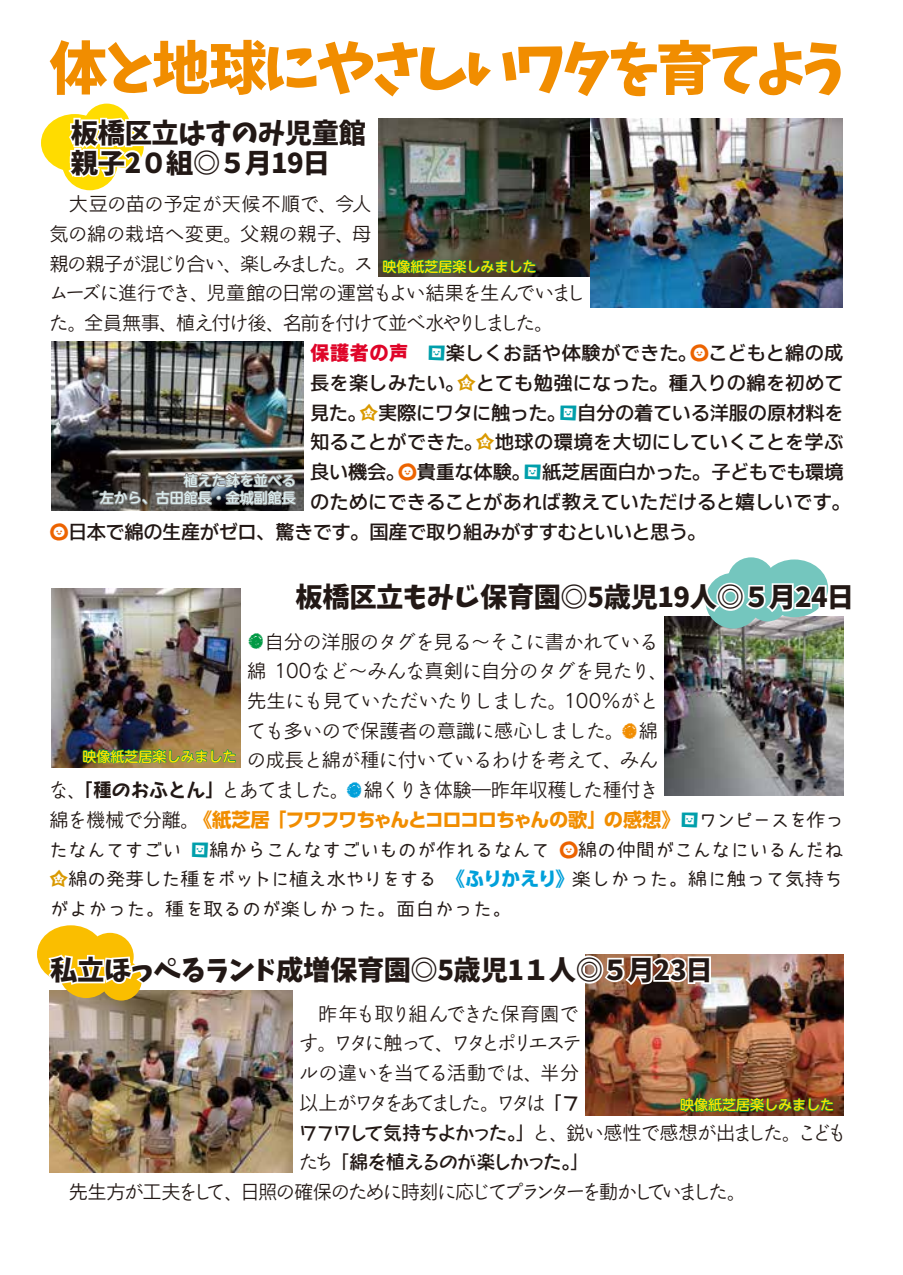
<style>
.page{position:relative;width:903px;height:1275px;background:#fff}
.page>*{position:absolute;margin:0;border:0;box-sizing:border-box;transform-origin:0 0}
.t1{font:57.93px "Keifont";letter-spacing:-.105em;color:#f18d00}
.t2{font:27.3px/29.8px "Keifont";letter-spacing:-.02em;color:#221815}
.t3{font:19.25px/29.8px "Rodin Bokutoh Pro M";letter-spacing:-.04em;color:#221815}
.t4{font:19.25px "Gen Ei M Gothic v 2 Medium";letter-spacing:-.005em;color:#221815}
.t5{font:19.25px/29.8px "Syuntaro PLUS";color:#221815;text-align:justify}
.t6{font:19.25px/29.8px "Rodin Bokutoh Pro M";letter-spacing:-.085em;color:#221815}
.t7{font:19.25px "Rodin Bokutoh Pro M";letter-spacing:-.02em;color:#221815}
.t8{font:700 19.25px "UD Shin Go Pro";letter-spacing:-.085em;color:#f18d00}
.t9{font:19.25px "Rodin Bokutoh Pro M";letter-spacing:-.105em;color:#221815}
.t10{font:19.25px "Gen Ei M Gothic v 2 Medium";letter-spacing:-.025em;color:#221815}
.t11{font:19.25px "Rodin Bokutoh Pro M";letter-spacing:-.015em;color:#221815}
.t12{font:19.25px "Rodin Maria Pro DB";letter-spacing:-.095em;color:#221815}
.t13{font:500 14px "UD Shin M Go Pro";color:#ffe100}
.t14{font:500 14px/17.5px "UD Shin M Go Pro";color:#def0f2;text-align:right}
.s1{font-family:"Gen Ei Nu Gothic EB";color:#df0428}
.s2{font-family:"K Fhimaji ILLUST";color:#009fab}
.s3{font-family:"K Fhimaji ILLUST";color:#ec6300}
.s4{font-family:"K Fhimaji ILLUST";color:#d99900}
.s5{font-family:"Kajuden Font crayon";color:#094}
.s6{font-family:"Kajuden Font crayon";color:#f18d00}
.s7{font-family:"Rodin Maria Pro B"}
.s8{font-family:"Kajuden Font crayon";color:#00a0da}
.s9{font-family:"Rodin Bokutoh Pro M";font-weight:400;color:#221815}
.s10{font-family:"K Fhimaji ILLUST";font-weight:400;color:#009fab}
.s11{font-family:"Syuntaro PLUS";font-weight:400;color:#221815}
.s12{font-family:"UD Shin Go Pro";font-weight:700;color:#00a0da}
.s13{font-family:"Rodin Maria Pro DB"}
.s14{font-family:"Rodin Bokutoh Pro M"}
</style>
<div class="page">
<div style="left:41px;top:114px;width:68px;height:58px;background:#ffdc00;border-radius:50%"></div>
<div style="left:62px;top:135px;width:56px;height:55px;background:#ffdc00;border-radius:50%"></div>
<img style="left:378px;top:118px;width:212px;height:159px">
<img style="left:590px;top:118px;width:253px;height:190px">
<img style="left:52px;top:341px;width:251px;height:169px">
<img style="left:52px;top:588px;width:188px;height:179px">
<img style="left:665px;top:677px;width:178px;height:118px">
<img style="left:50px;top:997px;width:242px;height:176px">
<img style="left:585px;top:954px;width:258px;height:162px">
<svg style="left:46px;top:103px;width:98px;height:77px"></svg>
<div style="left:760px;top:559px;width:68px;height:58px;background:#74c6be;border-radius:50%"></div>
<div style="left:727px;top:557px;width:48px;height:48px;background:#74c6be;border-radius:50%"></div>
<div style="left:705px;top:573px;width:56px;height:56px;background:#74c6be;border-radius:50%"></div>
<img style="left:664px;top:579px;width:180px;height:98px">
<div style="left:37px;top:925px;width:68px;height:58px;background:#fabe00;border-radius:50%"></div>
<div style="left:86px;top:933px;width:48px;height:47px;background:#fabe00;border-radius:50%"></div>
<div style="left:58px;top:942px;width:56px;height:56px;background:#fabe00;border-radius:50%"></div>
<div style="left:101px;top:959px;width:41px;height:41px;background:#fabe00;border-radius:50%"></div>
<svg style="left:46px;top:952px;width:667px;height:45px"></svg>
<svg style="left:382px;top:255px;width:154px;height:19px;background:#336538"></svg>
<img style="left:82px;top:745px;width:154px;height:19px">
<img style="left:680px;top:1094px;width:154px;height:18px">
<svg style="left:98px;top:453px;width:199px;height:58px;background:#555352"></svg>
<h1 class="t1" style="left:49px;top:22px;width:800px">体と地球にやさしいワタを育てよう</h1>
<h2 class="t2" style="left:71px;top:117px;width:297px">板橋区立はすのみ児童館親子2０組◎５月19日</h2>
<p class="t3" style="left:49px;top:188px;width:538px;text-indent:20px">大豆の苗の予定が天候不順で、今人<br>気の綿の栽培へ変更。父親の親子、母<br>親の親子が混じり合い、楽しみました。ス<br>ムーズに進行でき、児童館の日常の運営もよい結果を生んでいました。全員無事、植え付け後、名前を付けて並べ水やりしました。</p>
<p class="t4" style="left:310px;top:337px;width:535px"><span class="s1">保護者の声　</span><span class="s2">□</span>楽しくお話や体験ができた。<span class="s3">◯</span>こどもと綿の成</p>
<p class="t4" style="left:310px;top:366px;width:535px">長を楽しみたい。<span class="s4">☆</span>とても勉強になった。種入りの綿を初めて</p>
<p class="t4" style="left:310px;top:396px;width:535px">見た。<span class="s4">☆</span>実際にワタに触った。<span class="s2">□</span>自分の着ている洋服の原材料を</p>
<p class="t4" style="left:310px;top:426px;width:535px">知ることができた。<span class="s4">☆</span>地球の環境を大切にしていくことを学ぶ</p>
<p class="t4" style="left:310px;top:456px;width:535px">良い機会。<span class="s3">◯</span>貴重な体験。<span class="s2">□</span>紙芝居面白かった。子どもでも環境</p>
<p class="t4" style="left:310px;top:485px;width:536px">のためにできることがあれば教えていただけると嬉しいです。</p>
<p class="t10" style="left:49px;top:515px;width:652px"><span class="s3">◯</span>日本で綿の生産がゼロ、驚きです。国産で取り組みがすすむといいと思う。</p>
<p class="t13" style="left:382px;top:255px;width:155px">映像紙芝居楽しみました</p>
<p class="t14" style="left:100px;top:471px;width:197px">植えた鉢を並べる<br>左から、古田館長・金城副館長</p>
<h2 class="t2" style="left:295px;top:581px;width:560px">板橋区立もみじ保育園◎5歳児19人◎５月24日</h2>
<p class="t3" style="left:247px;top:626px;width:413px"><span class="s5">●</span>自分の洋服のタグを見る～そこに書かれている</p>
<p class="t7" style="left:247px;top:658px;width:423px">綿 100など～みんな真剣に自分のタグを見たり、</p>
<p class="t3" style="left:247px;top:685px;width:413px">先生にも見ていただいたりしました。100％がと</p>
<p class="t11" style="left:247px;top:718px;width:413px">ても多いので保護者の意識に感心しました。<span class="s6">●</span>綿</p>
<p class="t7" style="left:247px;top:748px;width:413px">の成長と綿が種に付いているわけを考えて、みん</p>
<p class="t3" style="left:49px;top:774px;width:611px">な、<span class="s7">「種のおふとん」</span>とあてました。<span class="s8">●</span>綿くりき体験―昨年収穫した種付き</p>
<p class="t8" style="left:49px;top:804px;width:796px"><span class="s9">綿を機械で分離。</span>《紙芝居「フワフワちゃんとコロコロちゃんの歌」の感想》<span class="s10">□</span><span class="s11">ワンピースを作っ</span></p>
<p class="t5" style="left:49px;top:835px;width:796px">たなんてすごい <span class="s2">□</span>綿からこんなすごいものが作れるなんて <span class="s3">◯</span>綿の仲間がこんなにいるんだね<span class="s4">☆</span>綿の発芽した種をポットに植え水やりをする　<span class="s12">《ふりかえり》</span>楽しかった。綿に触って気持ちがよかった。種を取るのが楽しかった。面白かった。</p>
<p class="t13" style="left:82px;top:745px;width:155px">映像紙芝居楽しみました</p>
<h2 class="t2" style="left:50px;top:954px;width:664px">私立ほっぺるランド成増保育園◎5歳児1１人◎５月23日</h2>
<p class="t6" style="left:299px;top:998px;width:549px">　昨年も取り組んできた保育園で<br>す。ワタに触って、ワタとポリエステ<br>ルの違いを当てる活動では、半分<br>以上がワタをあてました。ワタは<span class="s13">「フ<br>ワフワして気持ちよかった。」</span>と、鋭い感性で感想が出ました。こども</p>
<p class="t12" style="left:299px;top:1149px;width:292px"><span class="s14">たち</span>「綿を植えるのが楽しかった。」</p>
<p class="t9" style="left:50px;top:1179px;width:698px">　先生方が工夫をして、日照の確保のために時刻に応じてプランターを動かしていました。</p>
<p class="t13" style="left:680px;top:1093px;width:155px">映像紙芝居楽しみました</p>
</div>
